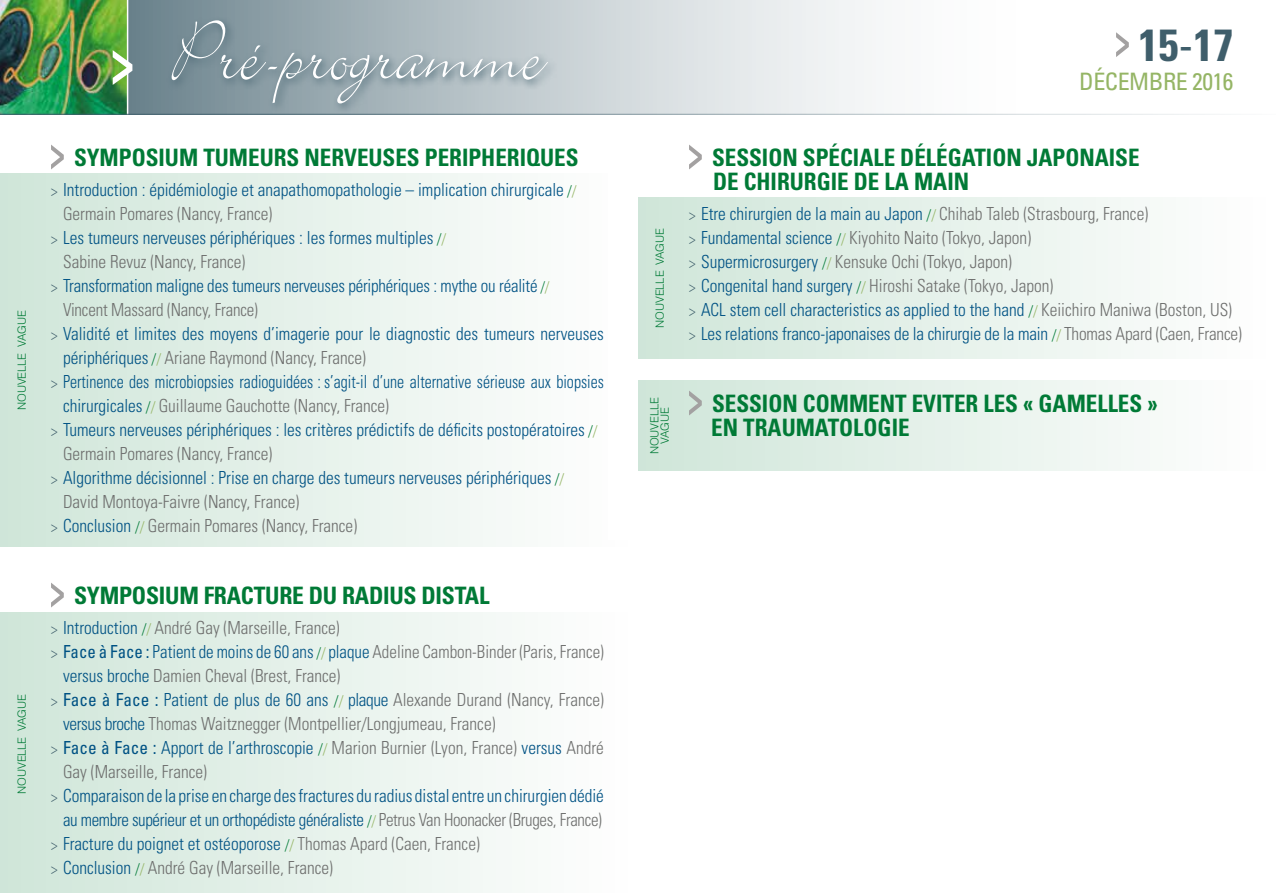
<style>
.page{position:relative;width:1276px;height:893px;background:#fff}
.page>*{position:absolute;margin:0;border:0;box-sizing:border-box;transform-origin:0 0}
.t1{font:93px "Bickley Script Let Plain";color:#fff;scale:.9 1}
.t2{font:700 condensed 45px "Univers";color:#3f5e6b}
.t3{font:700 condensed 24px/24px "Univers";color:#007a36;scale:.96 1}
.t4{font:700 condensed 24px "Univers";color:#007a36}
.t5{font:condensed 24px "Univers";letter-spacing:-.02em;color:#95b565}
.t6{font:300 condensed 18px/24px "Univers";color:#005284;scale:.96 1}
.t7{font:300 condensed 18px "Univers";color:#6e6f6e;scale:.96 1}
.t8{font:300 condensed 18px "Univers";color:#6e6f6e;scale:.94 1}
.t9{font:300 condensed 18px "Univers";color:#005284;scale:.88 1}
.t10{font:300 condensed 18px "Univers";letter-spacing:-.02em;color:#005284;scale:.94 1}
.t11{font:300 condensed 18px "Univers";color:#005284;scale:.94 1}
.t12{font:300 11.25px/10.5px "Helvetica";letter-spacing:-.015em;color:#007a36;text-align:center}
.s1{font-weight:400}
.s2{font-size:15px;color:#3f5e6b}
.s3{font-size:15px;color:#007a36}
.s4{font-size:15px;color:#95b565}
.s5{color:#005284}
.s6{font-weight:400;color:#005284}
.s7{color:#6e6f6e}
</style>
<div class="page">
<div style="left:617px;top:197px;width:659px;height:161px;background:linear-gradient(to right,#cde5d7,#fffeff)"></div>
<div style="left:617px;top:381px;width:659px;height:90px;background:linear-gradient(to right,#cde5d7,#fffeff)"></div>
<div style="left:0;top:173px;width:638px;height:374px;background:linear-gradient(to right,#cfe6d9,#fffeff)"></div>
<div style="left:0;top:612px;width:638px;height:281px;background:linear-gradient(to right,#cfe6d9,#fffeff)"></div>
<svg style="left:128px;top:0;width:888px;height:114px"></svg>
<svg style="left:689px;top:145px;width:13px;height:24px"></svg>
<svg style="left:689px;top:391px;width:13px;height:24px"></svg>
<img style="left:0;top:0;width:127px;height:114px">
<svg style="left:113px;top:50px;width:19px;height:35px"></svg>
<svg style="left:166px;top:16px;width:392px;height:98px;background:#9aaab1"></svg>
<hr style="left:127px;top:0;width:1px;height:115px;background:#fff">
<hr style="left:0;top:114px;width:1276px;height:1px;background:#3f5e6b">
<svg style="left:1116px;top:32px;width:12px;height:25px"></svg>
<svg style="left:51px;top:145px;width:13px;height:24px"></svg>
<svg style="left:51px;top:583px;width:13px;height:24px"></svg>
<div style="left:608px;top:135px;width:30px;height:405px;background:#fff"></div>
<p class="t12" style="left:16px;top:410px;width:101px;rotate:-90deg">NOUVELLE VAGUE</p>
<p class="t12" style="left:16px;top:794px;width:101px;rotate:-90deg">NOUVELLE VAGUE</p>
<h1 class="t1" style="left:171px;top:13px;width:414px">Pré-programme</h1>
<h2 class="t2" style="left:1138px;top:18px;width:96px">15<span class="s1">-</span>17</h2>
<h3 class="t5" style="left:1079px;top:66px;width:156px">DÉCEMBRE 2016</h3>
<h3 class="t3" style="left:74px;top:145px;width:527px">SYMPOSIUM TUMEURS NERVEUSES PERIPHERIQUES</h3>
<p class="t6" style="left:51px;top:177px;width:549px"><span class="s2">&gt;</span> Introduction : épidémiologie et anapathomopathologie – implication chirurgicale <span class="s3">/</span><span class="s4">/</span></p>
<p class="t7" style="left:63px;top:203px;width:220px">Germain Pomares (Nancy, France)</p>
<p class="t6" style="left:51px;top:225px;width:413px"><span class="s2">&gt;</span> Les tumeurs nerveuses périphériques : les formes multiples <span class="s3">/</span><span class="s4">/</span></p>
<p class="t7" style="left:63px;top:251px;width:191px">Sabine Revuz (Nancy, France)</p>
<p class="t11" style="left:51px;top:275px;width:532px"><span class="s2">&gt;</span> Transformation maligne des tumeurs nerveuses périphériques : mythe ou réalité <span class="s3">/</span><span class="s4">/</span></p>
<p class="t8" style="left:63px;top:299px;width:209px">Vincent Massard (Nancy, France)</p>
<p class="t6" style="left:51px;top:321px;width:577px"><span class="s2">&gt;</span> Validité et limites des moyens d’imagerie pour le diagnostic des tumeurs nerveuses</p>
<p class="t7" style="left:63px;top:347px;width:317px"><span class="s5">périphériques</span> <span class="s3">/</span><span class="s4">/</span> Ariane Raymond (Nancy, France)</p>
<p class="t9" style="left:51px;top:371px;width:630px"><span class="s2">&gt;</span> Pertinence des microbiopsies radioguidées : s’agit-il d’une alternative sérieuse aux biopsies</p>
<p class="t7" style="left:63px;top:395px;width:341px"><span class="s5">chirurgicales</span> <span class="s3">/</span><span class="s4">/</span> Guillaume Gauchotte (Nancy, France)</p>
<p class="t6" style="left:51px;top:417px;width:571px"><span class="s2">&gt;</span> Tumeurs nerveuses périphériques : les critères prédictifs de déficits postopératoires <span class="s3">/</span><span class="s4">/</span></p>
<p class="t7" style="left:63px;top:443px;width:220px">Germain Pomares (Nancy, France)</p>
<p class="t6" style="left:51px;top:465px;width:536px"><span class="s2">&gt;</span> Algorithme décisionnel : Prise en charge des tumeurs nerveuses périphériques <span class="s3">/</span><span class="s4">/</span></p>
<p class="t7" style="left:63px;top:491px;width:248px">David Montoya-Faivre (Nancy, France)</p>
<p class="t7" style="left:51px;top:515px;width:320px"><span class="s2">&gt;</span> <span class="s5">Conclusion</span> <span class="s3">/</span><span class="s4">/</span> Germain Pomares (Nancy, France)</p>
<h3 class="t4" style="left:74px;top:580px;width:417px">SYMPOSIUM FRACTURE DU RADIUS DISTAL</h3>
<p class="t7" style="left:51px;top:617px;width:302px"><span class="s2">&gt;</span> <span class="s5">Introduction</span> <span class="s3">/</span><span class="s4">/</span> André Gay (Marseille, France)</p>
<p class="t8" style="left:51px;top:641px;width:590px"><span class="s2">&gt;</span> <span class="s6">Face à Face :</span> <span class="s5">Patient de moins de 60 ans</span> <span class="s3">/</span><span class="s4">/</span> <span class="s5">plaque</span> Adeline Cambon-Binder (Paris, France)</p>
<p class="t7" style="left:63px;top:665px;width:290px"><span class="s5">versus broche</span> Damien Cheval (Brest, France)</p>
<p class="t7" style="left:51px;top:689px;width:577px"><span class="s2">&gt;</span> <span class="s6">Face à Face :</span> <span class="s5">Patient de plus de 60 ans</span> <span class="s3">/</span><span class="s4">/</span> <span class="s5">plaque</span> Alexande Durand (Nancy, France)</p>
<p class="t7" style="left:63px;top:713px;width:452px"><span class="s5">versus broche</span> Thomas Waitznegger (Montpellier/Longjumeau, France)</p>
<p class="t7" style="left:51px;top:737px;width:577px"><span class="s2">&gt;</span> <span class="s6">Face à Face :</span> <span class="s5">Apport de l’arthroscopie</span> <span class="s3">/</span><span class="s4">/</span> Marion Burnier (Lyon, France) <span class="s5">versus</span> André</p>
<p class="t7" style="left:63px;top:761px;width:151px">Gay (Marseille, France)</p>
<p class="t6" style="left:51px;top:783px;width:577px"><span class="s2">&gt;</span> Comparaison de la prise en charge des fractures du radius distal entre un chirurgien dédié</p>
<p class="t10" style="left:63px;top:809px;width:575px">au membre supérieur et un orthopédiste généraliste <span class="s3">/</span><span class="s4">/</span> <span class="s7">Petrus Van Hoonacker (Bruges, France)</span></p>
<p class="t6" style="left:51px;top:831px;width:448px"><span class="s2">&gt;</span> Fracture du poignet et ostéoporose <span class="s3">/</span><span class="s4">/</span> <span class="s7">Thomas Apard (Caen, France)</span></p>
<p class="t7" style="left:51px;top:857px;width:295px"><span class="s2">&gt;</span> <span class="s5">Conclusion</span> <span class="s3">/</span><span class="s4">/</span> André Gay (Marseille, France)</p>
<p class="t12" style="left:654px;top:328px;width:101px;rotate:-90deg">NOUVELLE VAGUE</p>
<h3 class="t3" style="left:712px;top:145px;width:447px">SESSION SPÉCIALE DÉLÉGATION JAPONAISE<br>DE CHIRURGIE DE LA MAIN</h3>
<p class="t6" style="left:689px;top:201px;width:577px"><span class="s2">&gt;</span> Etre chirurgien de la main au Japon <span class="s3">/</span><span class="s4">/</span> <span class="s7">Chihab Taleb (Strasbourg, France)<br></span><span class="s2">&gt;</span> Fundamental science <span class="s3">/</span><span class="s4">/</span> <span class="s7">Kiyohito Naito (Tokyo, Japon)<br></span><span class="s2">&gt;</span> Supermicrosurgery <span class="s3">/</span><span class="s4">/</span> <span class="s7">Kensuke Ochi (Tokyo, Japon)<br></span><span class="s2">&gt;</span> Congenital hand surgery <span class="s3">/</span><span class="s4">/</span> <span class="s7">Hiroshi Satake (Tokyo, Japon)<br></span><span class="s2">&gt;</span> ACL stem cell characteristics as applied to the hand <span class="s3">/</span><span class="s4">/</span> <span class="s7">Keiichiro Maniwa (Boston, US) </span><span class="s2">&gt;</span> Les relations franco-japonaises de la chirurgie de la main <span class="s3">/</span><span class="s4">/</span> <span class="s7">Thomas Apard (Caen, France)</span></p>
<p class="t12" style="left:649px;top:454px;width:58px;rotate:-90deg">NOUVELLE<br>VAGUE</p>
<h3 class="t3" style="left:711px;top:391px;width:466px">SESSION COMMENT EVITER LES « GAMELLES »<br>EN TRAUMATOLOGIE</h3>
</div>
